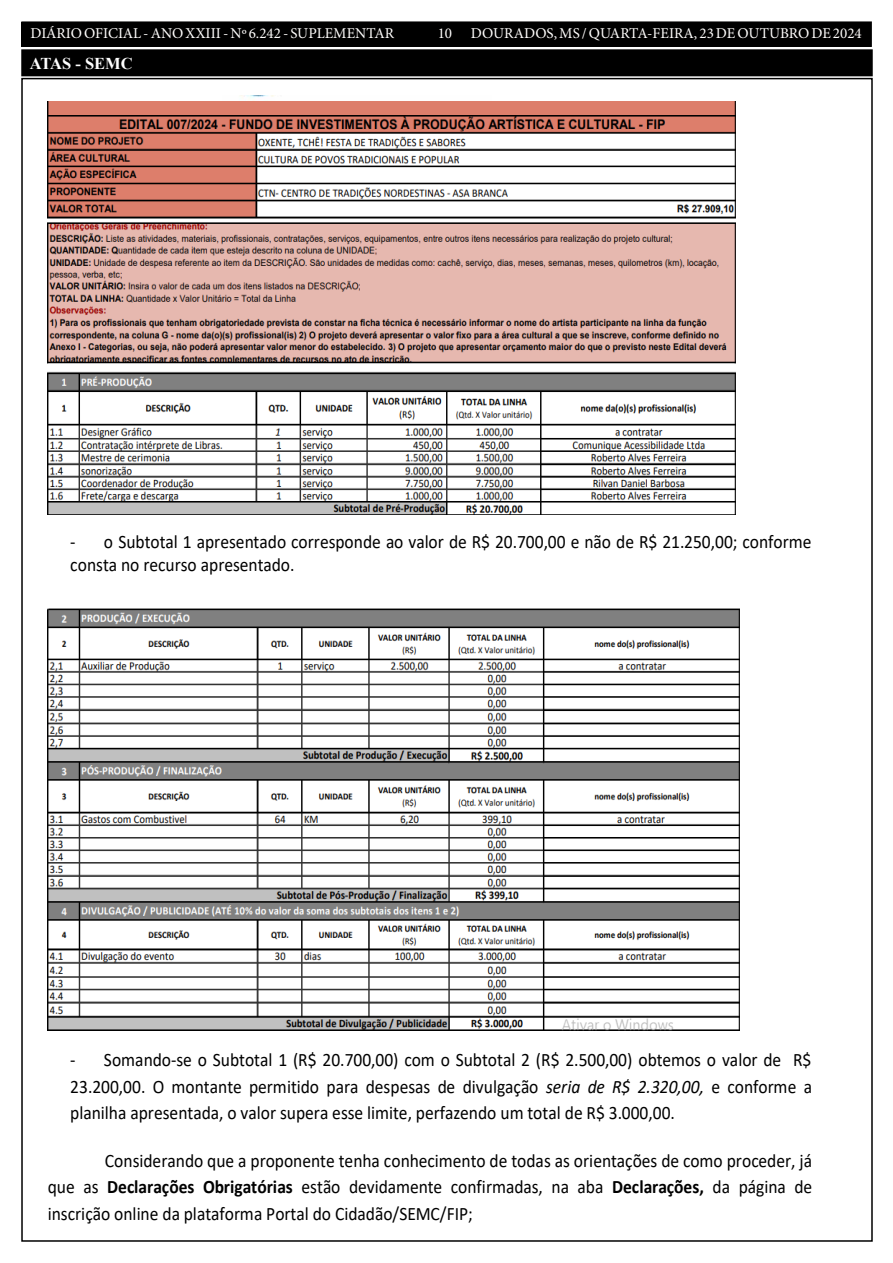
<style>
.page{position:relative;width:893px;height:1263px;background:#fff}
.page>*{position:absolute;margin:0;border:0;box-sizing:border-box;transform-origin:0 0}
.t1{font:19.05px/26.5px "Calibri";color:#000;text-align:justify;scale:.92 1}
.t2{font:700 16.5px "Times New Roman";color:#fff}
.t3{font:15px "Minion Pro";color:#fffefd}
.s1{color:#000}
.s2{font-style:italic}
.s3{font-weight:700}
</style>
<div class="page">
<div style="left:21px;top:22px;width:850px;height:24px;background:#000"></div>
<div style="left:21px;top:21px;width:851px;height:26px;border:2px solid #000"></div>
<div style="left:23px;top:51px;width:848px;height:23px;background:#000"></div>
<div style="left:21px;top:49px;width:852px;height:27px;border:4px solid #000"></div>
<img style="left:223px;top:96px;width:414px;height:6px">
<img style="left:48px;top:102px;width:688px;height:413px">
<img style="left:48px;top:608px;width:691px;height:423px">
<p class="t3" style="left:31px;top:24px;width:365px">DIÁRIO OFICIAL - ANO XXIII - Nº <span class="s1">6.242 - SUPLEMENTAR</span></p>
<p class="t3" style="left:438px;top:24px;width:426px">10 DOURADOS, MS / QUARTA-FEIRA, 23 DE OUTUBRO DE 2024</p>
<p class="t2" style="left:30px;top:52px;width:104px">ATAS - SEMC</p>
<p class="t1" style="left:70px;top:531px;width:807px;line-height:23.1px">- o Subtotal 1 apresentado corresponde ao valor de R$ 20.700,00 e não de R$ 21.250,00; conforme consta no recurso apresentado.</p>
<p class="t1" style="left:70px;top:1047px;width:808px">- Somando-se o Subtotal 1 (R$ 20.700,00) com o Subtotal 2 (R$ 2.500,00) obtemos o valor de R$ 23.200,00. O montante permitido para despesas de divulgação <span class="s2">seria de R$ 2.320,00,</span> e conforme a planilha apresentada, o valor supera esse limite, perfazendo um total de R$ 3.000,00.</p>
<p class="t1" style="left:48px;top:1148px;width:832px;text-indent:57px">Considerando que a proponente tenha conhecimento de todas as orientações de como proceder, já que as <span class="s3">Declarações Obrigatórias</span> estão devidamente confirmadas, na aba <span class="s3">Declarações,</span> da página de inscrição online da plataforma Portal do Cidadão/SEMC/FIP;</p>
</div>
